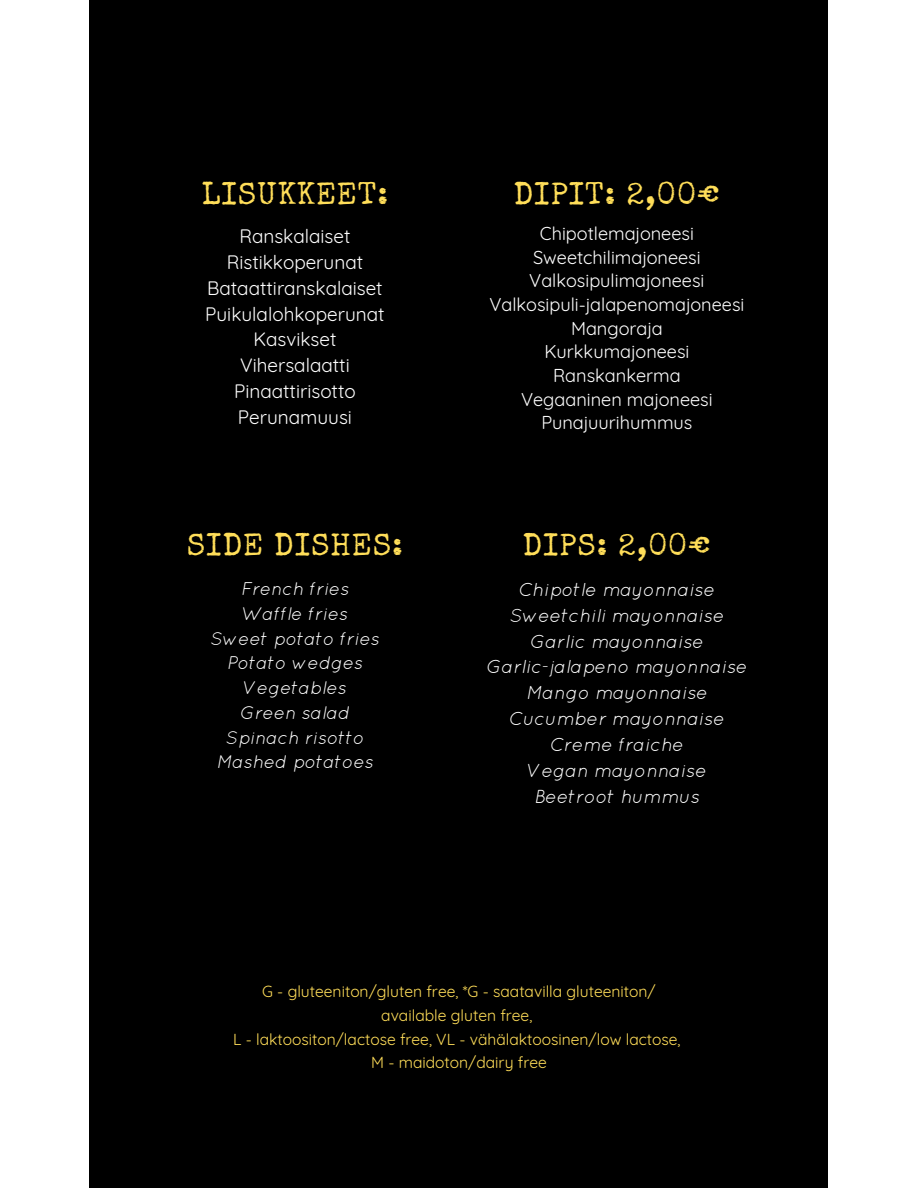
<style>
.page{position:relative;width:918px;height:1188px;background:#fff}
.page>*{position:absolute;margin:0;border:0;box-sizing:border-box;transform-origin:0 0}
.t1{font:31.35px "Special Elite";letter-spacing:.03em;color:#ffde59}
.t2{font:31.05px "Special Elite";letter-spacing:.03em;color:#ffde59}
.t3{font:18.9px/25.8px "Quicksand";color:#fff;text-align:center}
.t4{font:italic 18.75px/25.8px "Quicksand";color:#fff;text-align:center}
.t5{font:italic 18.3px/24.8px "Quicksand";color:#fff;text-align:center}
.t6{font:18.15px/23.7px "Quicksand";color:#fff;text-align:center}
.t7{font:15.6px "Quicksand";color:#ffde59}
</style>
<div class="page">
<div style="left:90px;top:0;width:738px;height:1188px;background:#000"></div>
<p class="t1" style="left:202px;top:182px;width:188px">LISUKKEET:</p>
<h1 class="t3" style="left:205px;top:223px;width:181px">Ranskalaiset<br>Ristikkoperunat<br>Bataattiranskalaiset<br>Puikulalohkoperunat<br>Kasvikset<br>Vihersalaatti<br>Pinaattirisotto<br>Perunamuusi</h1>
<h2 class="t1" style="left:187px;top:533px;width:218px">SIDE DISHES:</h2>
<h1 class="t5" style="left:210px;top:576px;width:171px">French fries<br>Waffle fries<br>Sweet potato fries<br>Potato wedges<br>Vegetables<br>Green salad<br>Spinach risotto<br>Mashed potatoes</h1>
<h2 class="t1" style="left:514px;top:182px;width:208px">DIPIT: 2,00€</h2>
<h1 class="t6" style="left:489px;top:222px;width:257px">Chipotlemajoneesi<br>Sweetchilimajoneesi<br>Valkosipulimajoneesi<br>Valkosipuli-jalapenomajoneesi<br>Mangoraja<br>Kurkkumajoneesi<br>Ranskankerma<br>Vegaaninen majoneesi<br>Punajuurihummus</h1>
<h2 class="t2" style="left:523px;top:533px;width:190px">DIPS: 2,00€</h2>
<h1 class="t4" style="left:486px;top:576px;width:262px">Chipotle mayonnaise<br>Sweetchili mayonnaise<br>Garlic mayonnaise<br>Garlic-jalapeno mayonnaise<br>Mango mayonnaise<br>Cucumber mayonnaise<br>Creme fraiche<br>Vegan mayonnaise<br>Beetroot hummus</h1>
<h2 class="t7" style="left:262px;top:982px;width:395px">G - gluteeniton/gluten free, *G - saatavilla gluteeniton/</h2>
<p class="t7" style="left:381px;top:1005px;width:153px">available gluten free,</p>
<p class="t7" style="left:233px;top:1029px;width:449px">L - laktoositon/lactose free, VL - vähälaktoosinen/low lactose,</p>
<p class="t7" style="left:371px;top:1053px;width:177px">M - maidoton/dairy free</p>
</div>
